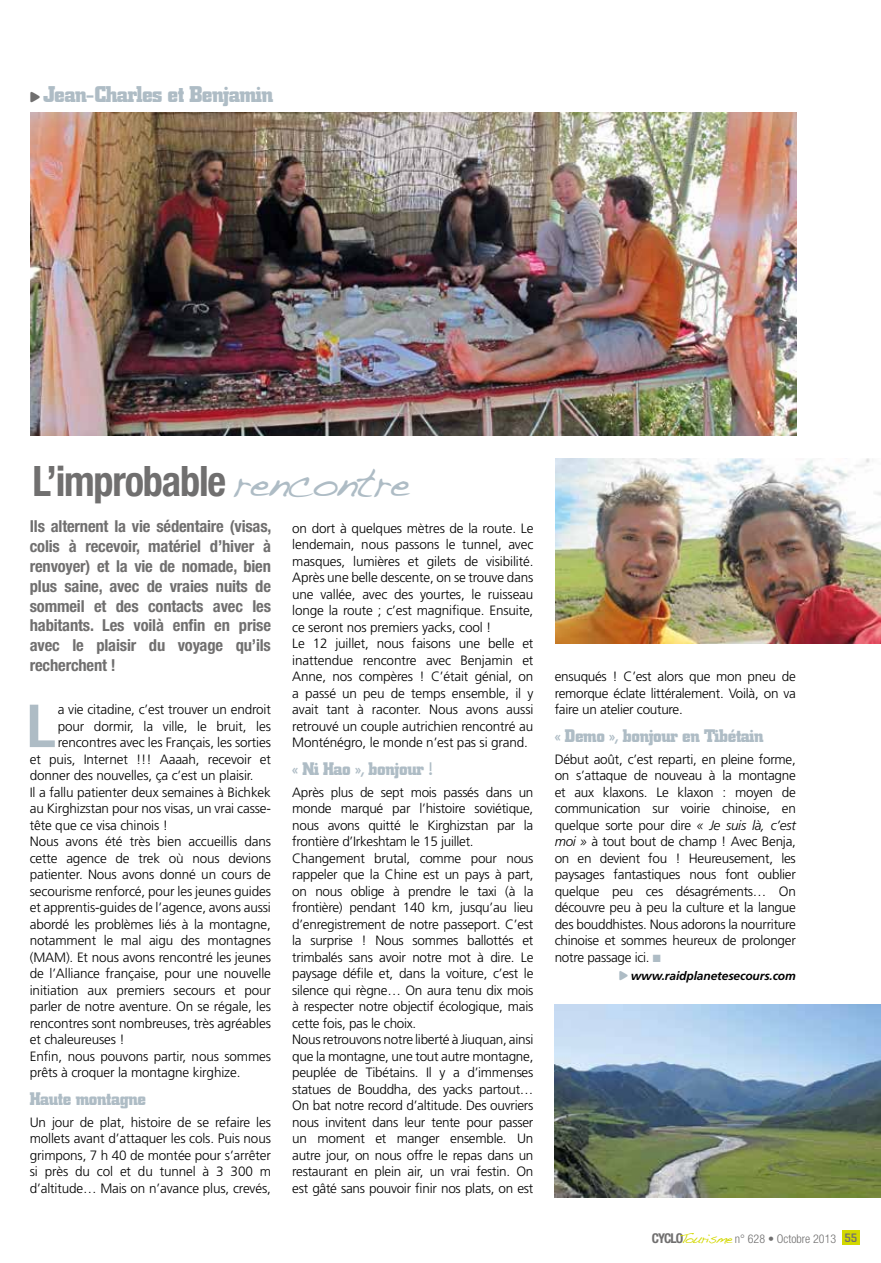
<style>
.page{position:relative;width:881px;height:1263px;background:#fff}
.page>*{position:absolute;margin:0;border:0;box-sizing:border-box;transform-origin:0 0}
.t1{font:700 60.75px "Frutiger";color:#aebcc5}
.t2{font:700 condensed 42px "Helvetica Neue";letter-spacing:-.03em;color:#706f6f;scale:.96 1}
.t3{font:700 22.5px "City";letter-spacing:-.025em;color:#aebcc5}
.t4{font:700 18px "City";letter-spacing:-.02em;color:#aebcc5}
.t5{font:700 condensed 16.5px/19.8px "Helvetica Neue";letter-spacing:-.01em;color:#706f6f;text-align:justify}
.t6{font:300 13.5px/16.5px "Frutiger";letter-spacing:-.01em;color:#000;text-align:justify}
.t7{font:300 condensed 12px "Helvetica Neue";color:#706f6f}
.t8{font:italic 700 12px "Frutiger";letter-spacing:-.01em;color:#000}
.s1{font-family:"Distro Bats";font-weight:400;font-size:13.5px;color:#706f6f}
.s2{font-family:"Handwriting Dakota";font-weight:400;font-stretch:normal;color:#aebcc5}
.s3{font-style:italic}
.s4{color:#aebcc5}
.s5{font-family:"Distro Bats";font-weight:400;font-style:normal;color:#aebcc5}
.s6{font-weight:700;font-size:13.5px}
.s7{font-family:"Handwriting Dakota";font-weight:400;font-stretch:normal;font-size:13.5px;color:#d3d800}
.s8{font-family:"City";font-weight:500;font-stretch:normal}
</style>
<div class="page">
<div style="left:841px;top:1230px;width:18px;height:15px;background:#d3d800"></div>
<img style="left:30px;top:113px;width:765px;height:323px">
<img style="left:555px;top:458px;width:325px;height:185px">
<img style="left:554px;top:1004px;width:326px;height:193px">
<h3 class="t3" style="left:30px;top:82px;width:244px"><span class="s1">,</span> Jean-Charles et Benjamin</h3>
<h2 class="t2" style="left:33px;top:455px;width:394px">L’improbable <span class="s2">rencontre</span></h2>
<p class="t5" style="left:30px;top:516px;width:243px">Ils alternent la vie sédentaire (visas, colis à recevoir, matériel d’hiver à renvoyer) et la vie de nomade, bien plus saine, avec de vraies nuits de sommeil et des contacts avec les habitants. Les voilà enfin en prise avec le plaisir du voyage qu’ils recherchent !</p>
<h1 class="t1" style="left:25px;top:690px;width:32px">L</h1>
<p class="t6" style="left:58px;top:701px;width:215px">a vie citadine, c’est trouver un endroit</p>
<p class="t6" style="left:58px;top:718px;width:215px">pour dormir, la ville, le bruit, les</p>
<p class="t6" style="left:58px;top:734px;width:215px">rencontres avec les Français, les sorties</p>
<p class="t6" style="left:30px;top:751px;width:242px">et puis, Internet !!! Aaaah, recevoir et</p>
<p class="t6" style="left:30px;top:767px;width:225px">donner des nouvelles, ça c’est un plaisir.</p>
<p class="t6" style="left:30px;top:784px;width:242px">Il a fallu patienter deux semaines à Bichkek</p>
<p class="t6" style="left:30px;top:800px;width:242px">au Kirghizstan pour nos visas, un vrai casse-</p>
<p class="t6" style="left:30px;top:817px;width:140px">tête que ce visa chinois !</p>
<p class="t6" style="left:30px;top:833px;width:242px">Nous avons été très bien accueillis dans</p>
<p class="t6" style="left:30px;top:850px;width:242px">cette agence de trek où nous devions</p>
<p class="t6" style="left:30px;top:866px;width:242px">patienter. Nous avons donné un cours de</p>
<p class="t6" style="left:30px;top:883px;width:242px">secourisme renforcé, pour les jeunes guides</p>
<p class="t6" style="left:30px;top:899px;width:242px">et apprentis-guides de l’agence, avons aussi</p>
<p class="t6" style="left:30px;top:916px;width:242px">abordé les problèmes liés à la montagne,</p>
<p class="t6" style="left:30px;top:932px;width:242px">notamment le mal aigu des montagnes</p>
<p class="t6" style="left:30px;top:949px;width:242px">(MAM). Et nous avons rencontré les jeunes</p>
<p class="t6" style="left:30px;top:965px;width:242px">de l’Alliance française, pour une nouvelle</p>
<p class="t6" style="left:30px;top:982px;width:242px">initiation aux premiers secours et pour</p>
<p class="t6" style="left:30px;top:998px;width:242px">parler de notre aventure. On se régale, les</p>
<p class="t6" style="left:30px;top:1015px;width:242px">rencontres sont nombreuses, très agréables</p>
<p class="t6" style="left:30px;top:1031px;width:96px">et chaleureuses !</p>
<p class="t6" style="left:30px;top:1047px;width:242px">Enfin, nous pouvons partir, nous sommes</p>
<p class="t6" style="left:30px;top:1064px;width:212px">prêts à croquer la montagne kirghize.</p>
<h3 class="t4" style="left:30px;top:1089px;width:118px">Haute montagne</h3>
<p class="t6" style="left:30px;top:1114px;width:242px">Un jour de plat, histoire de se refaire les mollets avant d’attaquer les cols. Puis nous grimpons, 7 h 40 de montée pour s’arrêter si près du col et du tunnel à 3 300 m d’altitude… Mais on n’avance plus, crevés,</p>
<p class="t6" style="left:292px;top:520px;width:242px;text-align:left">on dort à quelques mètres de la route. Le lendemain, nous passons le tunnel, avec masques, lumières et gilets de visibilité.<br>Après une belle descente, on se trouve dans une vallée, avec des yourtes, le ruisseau longe la route ; c’est magnifique. Ensuite, ce seront nos premiers yacks, cool !<br>Le 12 juillet, nous faisons une belle et inattendue rencontre avec Benjamin et Anne, nos compères ! C’était génial, on a passé un peu de temps ensemble, il y avait tant à raconter. Nous avons aussi retrouvé un couple autrichien rencontré au Monténégro, le monde n’est pas si grand.</p>
<h3 class="t4" style="left:292px;top:759px;width:142px">« Ni Hao », bonjour !</h3>
<p class="t6" style="left:292px;top:784px;width:242px;text-align:left">Après plus de sept mois passés dans un monde marqué par l’histoire soviétique, nous avons quitté le Kirghizstan par la frontière d’Irkeshtam le 15 juillet.<br>Changement brutal, comme pour nous rappeler que la Chine est un pays à part, on nous oblige à prendre le taxi (à la frontière) pendant 140 km, jusqu’au lieu d’enregistrement de notre passeport. C’est la surprise ! Nous sommes ballottés et trimbalés sans avoir notre mot à dire. Le paysage défile et, dans la voiture, c’est le silence qui règne… On aura tenu dix mois à respecter notre objectif écologique, mais cette fois, pas le choix.<br>Nous retrouvons notre liberté à Jiuquan, ainsi que la montagne, une tout autre montagne, peuplée de Tibétains. Il y a d’immenses statues de Bouddha, des yacks partout… On bat notre record d’altitude. Des ouvriers nous invitent dans leur tente pour passer un moment et manger ensemble. Un autre jour, on nous offre le repas dans un restaurant en plein air, un vrai festin. On est gâté sans pouvoir finir nos plats, on est</p>
<p class="t6" style="left:554px;top:668px;width:242px">ensuqués ! C’est alors que mon pneu de remorque éclate littéralement. Voilà, on va faire un atelier couture.</p>
<h3 class="t4" style="left:554px;top:726px;width:210px">« Demo », bonjour en Tibétain</h3>
<p class="t6" style="left:554px;top:751px;width:242px">Début août, c’est reparti, en pleine forme, on s’attaque de nouveau à la montagne et aux klaxons. Le klaxon : moyen de communication sur voirie chinoise, en quelque sorte pour dire <span class="s3">« Je suis là, c’est moi »</span> à tout bout de champ ! Avec Benja, on en devient fou ! Heureusement, les paysages fantastiques nous font oublier quelque peu ces désagréments… On découvre peu à peu la culture et la langue des bouddhistes. Nous adorons la nourriture chinoise et sommes heureux de prolonger notre passage ici. <span class="s4">■</span></p>
<p class="t8" style="left:619px;top:969px;width:178px"><span class="s5">,</span> www.raidplanetesecours.com</p>
<p class="t7" style="left:651px;top:1232px;width:207px"><span class="s6">CYCLO</span><span class="s7">Tourisme</span> n° 628 • Octobre 2013 <span class="s8">55</span></p>
</div>
